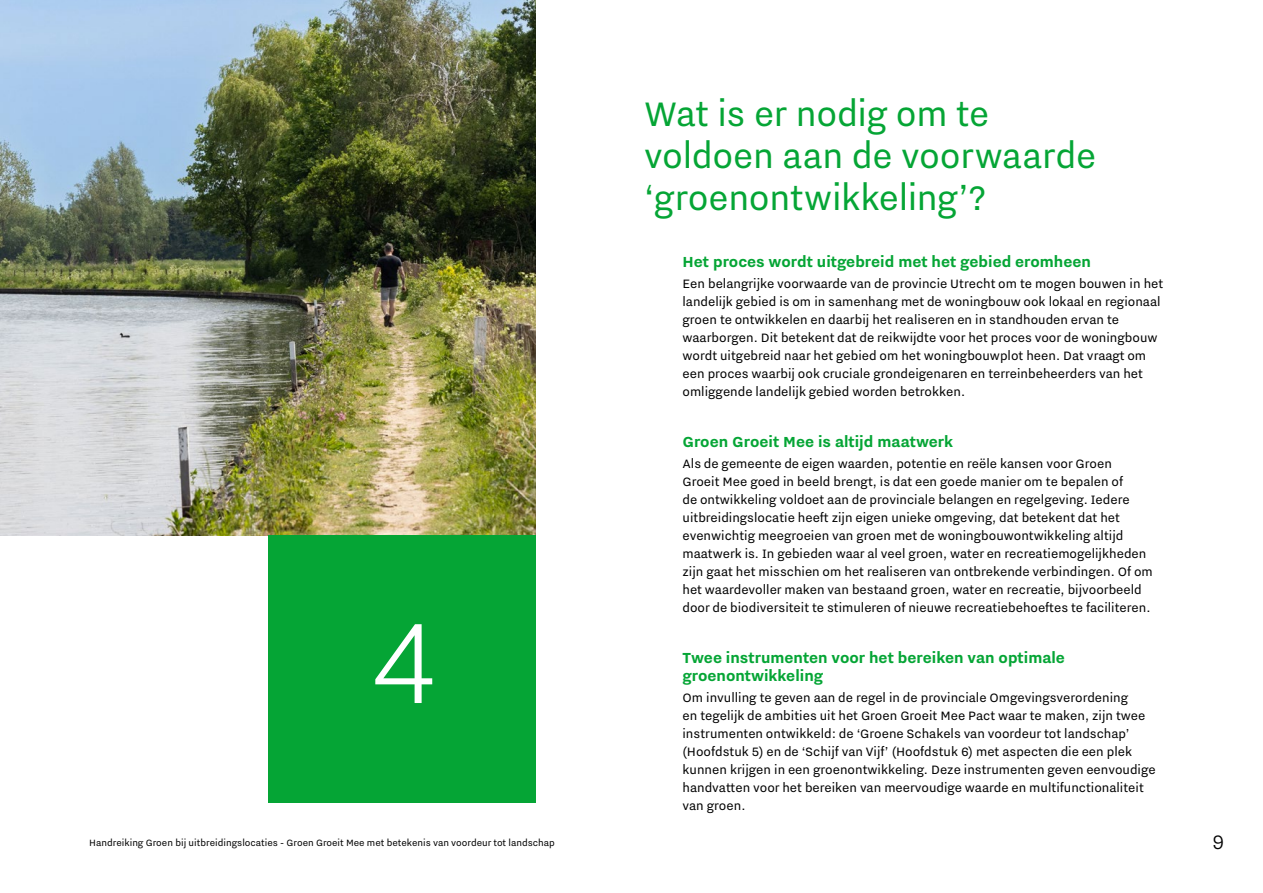
<style>
.page{position:relative;width:1263px;height:893px;background:#fff}
.page>*{position:absolute;margin:0;border:0;box-sizing:border-box;transform-origin:0 0}
.H1-plat_kop{font:300 141.3px "Nitti Utrecht";color:#fff}
.H2-kop{font:42px/42px "Nitti Grotesk";letter-spacing:-.01em;color:#05a535}
.t1{font:300 24px "Nitti Utrecht";color:#000}
.H2-paragraafkop_2{font:700 18px/18px "Nitti Utrecht";color:#05a535}
.plat{font:15px/18px "Nitti Utrecht";color:#000}
.t2{font:11.25px "Nitti Utrecht Regular 2";color:#000}
</style>
<div class="page">
<img style="left:0;top:0;width:536px;height:536px">
<div style="left:269px;top:536px;width:267px;height:267px;background:#05a535"></div>
<h1 class="H1-plat_kop" style="left:365px;top:588px;width:75px">4</h1>
<h2 class="H2-kop" style="left:644px;top:92px;width:453px">Wat is er nodig om te voldoen aan de voorwaarde ‘groenontwikkeling’?</h2>
<h3 class="H2-paragraafkop_2" style="left:682px;top:252px;width:410px">Het proces wordt uitgebreid met het gebied eromheen</h3>
<p class="plat" style="left:682px;top:274px;width:482px">Een belangrijke voorwaarde van de provincie Utrecht om te mogen bouwen in het landelijk gebied is om in samenhang met de woningbouw ook lokaal en regionaal groen te ontwikkelen en daarbij het realiseren en in standhouden ervan te waarborgen. Dit betekent dat de reikwijdte voor het proces voor de woningbouw wordt uitgebreid naar het gebied om het woningbouwplot heen. Dat vraagt om een proces waarbij ook cruciale grondeigenaren en terreinbeheerders van het omliggende landelijk gebied worden betrokken.</p>
<h3 class="H2-paragraafkop_2" style="left:682px;top:432px;width:272px">Groen Groeit Mee is altijd maatwerk</h3>
<p class="plat" style="left:682px;top:454px;width:472px">Als de gemeente de eigen waarden, potentie en reële kansen voor Groen<br>Groeit Mee goed in beeld brengt, is dat een goede manier om te bepalen of<br>de ontwikkeling voldoet aan de provinciale belangen en regelgeving. Iedere uitbreidingslocatie heeft zijn eigen unieke omgeving, dat betekent dat het evenwichtig meegroeien van groen met de woningbouwontwikkeling altijd maatwerk is. In gebieden waar al veel groen, water en recreatiemogelijkheden zijn gaat het misschien om het realiseren van ontbrekende verbindingen. Of om het waardevoller maken van bestaand groen, water en recreatie, bijvoorbeeld door de biodiversiteit te stimuleren of nieuwe recreatiebehoeftes te faciliteren.</p>
<h3 class="H2-paragraafkop_2" style="left:682px;top:648px;width:384px">Twee instrumenten voor het bereiken van optimale groenontwikkeling</h3>
<p class="plat" style="left:682px;top:688px;width:475px">Om invulling te geven aan de regel in de provinciale Omgevingsverordening<br>en tegelijk de ambities uit het Groen Groeit Mee Pact waar te maken, zijn twee instrumenten ontwikkeld: de ‘Groene Schakels van voordeur tot landschap’ (Hoofdstuk 5) en de ‘Schijf van Vijf’ (Hoofdstuk 6) met aspecten die een plek kunnen krijgen in een groenontwikkeling. Deze instrumenten geven eenvoudige handvatten voor het bereiken van meervoudige waarde en multifunctionaliteit van groen.</p>
<p class="t2" style="left:89px;top:837px;width:467px">Handreiking Groen bij uitbreidingslocaties - Groen Groeit Mee met betekenis van voordeur tot landschap</p>
<h3 class="t1" style="left:1212px;top:829px;width:14px">9</h3>
</div>
